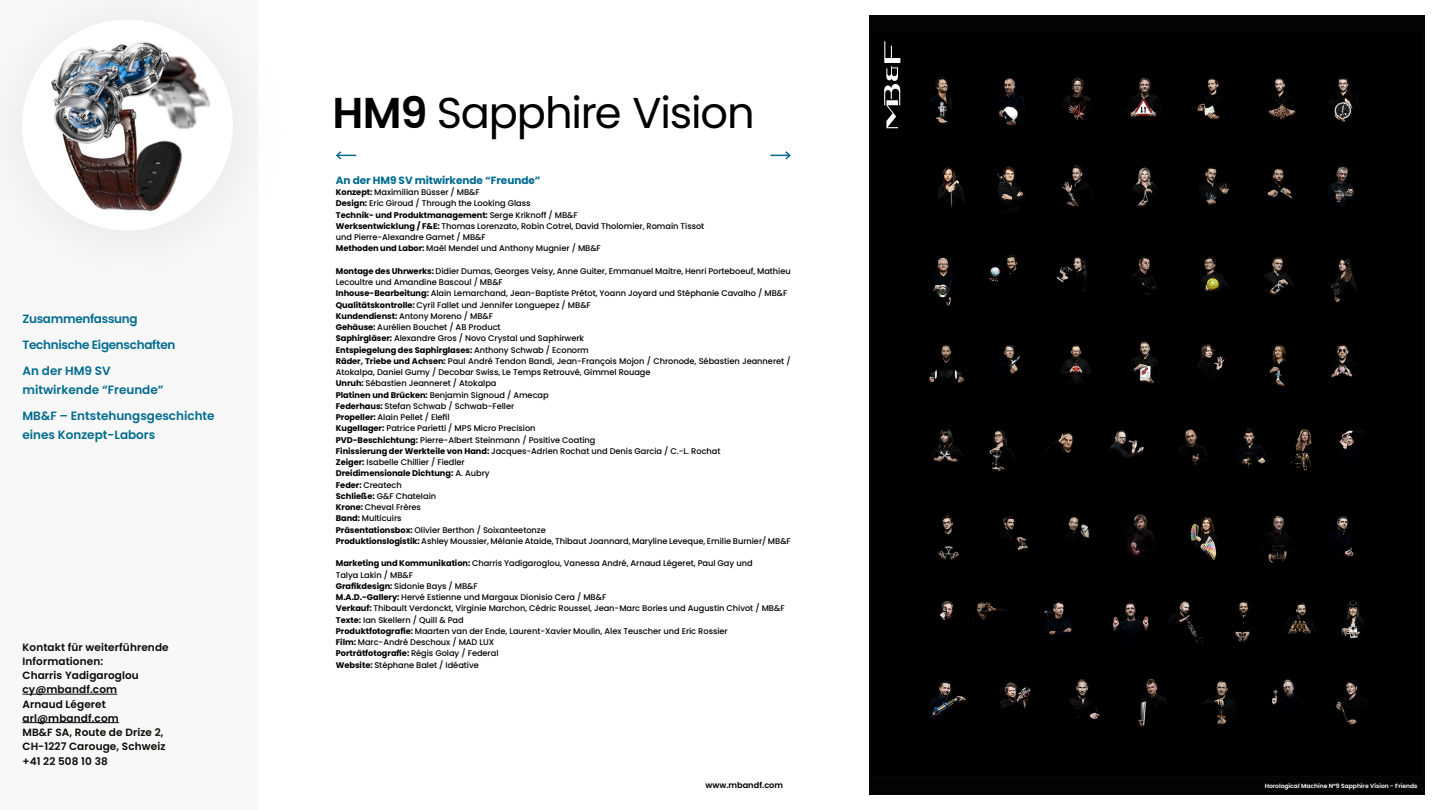
<style>
.page{position:relative;width:1440px;height:810px;background:#fff}
.page>*{position:absolute;margin:0;border:0;box-sizing:border-box;transform-origin:0 0}
.t1{font:43.2px "Poppins";letter-spacing:-.03em;color:#000}
.t2{font:600 12px/26.2px "Poppins";color:#006b8f}
.t3{font:600 12px/26.2px "Poppins";letter-spacing:-.025em;color:#006b8f}
.t4{font:600 10.5px/14.2px "Poppins";letter-spacing:.01em;color:#0b0904}
.t5{font:700 10.5px "Poppins";letter-spacing:-.005em;color:#006b8f}
.t6{font:500 8.25px/11.2px "Poppins";letter-spacing:-.005em;color:#000}
.t7{font:600 8.25px "Poppins";color:#000}
.t8{font:600 6px "Poppins";color:#fff}
.s1{font-weight:600}
.s2{font-weight:700}
</style>
<div class="page">
<div style="left:0;top:0;width:257px;height:810px;background:#f8f8f8"></div>
<div style="left:0;top:0;width:301px;height:301px;background:#f8f8f8"></div>
<img style="left:51px;top:42px;width:159px;height:169px">
<hr style="left:22px;top:694px;width:95px;height:1px;background:#0b0904">
<hr style="left:22px;top:722px;width:97px;height:1px;background:#0b0904">
<svg style="left:336px;top:151px;width:20px;height:9px"></svg>
<svg style="left:770px;top:151px;width:21px;height:9px"></svg>
<div style="left:869px;top:15px;width:556px;height:780px;background:#040404"></div>
<div style="left:869px;top:30px;width:555px;height:750px;background:#000"></div>
<h2 class="t3" style="left:22px;top:305px;width:154px">Zusammenfassung<br>Technische Eigenschaften<br>An der HM9 SV</h2>
<h2 class="t2" style="left:22px;top:376px;width:194px">mitwirkende “Freunde”<br>MB&amp;F – Entstehungsgeschichte</h2>
<h2 class="t2" style="left:22px;top:421px;width:134px">eines Konzept-Labors</h2>
<p class="t4" style="left:22px;top:640px;width:148px">Kontakt für weiterführende<br>Informationen:<br>Charris Yadigaroglou cy@mbandf.com<br>Arnaud Légeret arl@mbandf.com<br>MB&amp;F SA, Route de Drize 2,<br>CH-1227 Carouge, Schweiz +41 22 508 10 38</p>
<h1 class="t1" style="left:333px;top:88px;width:424px"><span class="s1">HM9</span> Sapphire Vision</h1>
<p class="t5" style="left:336px;top:174px;width:206px">An der HM9 SV mitwirkende “Freunde”</p>
<p class="t6" style="left:336px;top:187px;width:370px"><span class="s2">Konzept:</span> Maximilian Büsser / MB&amp;F<br><span class="s2">Design:</span> Eric Giroud / Through the Looking Glass<br><span class="s2">Technik- und Produktmanagement:</span> Serge Kriknoff / MB&amp;F<br><span class="s2">Werksentwicklung / F&amp;E:</span> Thomas Lorenzato, Robin Cotrel, David Tholomier, Romain Tissot und Pierre-Alexandre Gamet / MB&amp;F<br><span class="s2">Methoden und Labor:</span> Maël Mendel und Anthony Mugnier / MB&amp;F</p>
<p class="t6" style="left:336px;top:265px;width:457px"><span class="s2">Montage des Uhrwerks:</span> Didier Dumas, Georges Veisy, Anne Guiter, Emmanuel Maitre, Henri Porteboeuf, Mathieu Lecoultre und Amandine Bascoul / MB&amp;F<br><span class="s2">Inhouse-Bearbeitung:</span> Alain Lemarchand, Jean-Baptiste Prétot, Yoann Joyard und Stéphanie Cavalho / MB&amp;F <span class="s2">Qualitätskontrolle:</span> Cyril Fallet und Jennifer Longuepez / MB&amp;F<br><span class="s2">Kundendienst:</span> Antony Moreno / MB&amp;F<br><span class="s2">Gehäuse:</span> Aurélien Bouchet / AB Product<br><span class="s2">Saphirgläser:</span> Alexandre Gros / Novo Crystal und Saphirwerk<br><span class="s2">Entspiegelung des Saphirglases:</span> Anthony Schwab / Econorm<br><span class="s2">Räder, Triebe und Achsen:</span> Paul André Tendon Bandi, Jean-François Mojon / Chronode, Sébastien Jeanneret / Atokalpa, Daniel Gumy / Decobar Swiss, Le Temps Retrouvé, Gimmel Rouage<br><span class="s2">Unruh:</span> Sébastien Jeanneret / Atokalpa<br><span class="s2">Platinen und Brücken:</span> Benjamin Signoud / Amecap<br><span class="s2">Federhaus:</span> Stefan Schwab / Schwab-Feller<br><span class="s2">Propeller:</span> Alain Pellet / Elefil<br><span class="s2">Kugellager:</span> Patrice Parietti / MPS Micro Precision<br><span class="s2">PVD-Beschichtung:</span> Pierre-Albert Steinmann / Positive Coating<br><span class="s2">Finissierung der Werkteile von Hand:</span> Jacques-Adrien Rochat und Denis Garcia / C.-L. Rochat<br><span class="s2">Zeiger:</span> Isabelle Chillier / Fiedler<br><span class="s2">Dreidimensionale Dichtung:</span> A. Aubry<br><span class="s2">Feder:</span> Createch<br><span class="s2">Schließe:</span> G&amp;F Chatelain<br><span class="s2">Krone:</span> Cheval Frères<br><span class="s2">Band:</span> Multicuirs<br><span class="s2">Präsentationsbox:</span> Olivier Berthon / Soixanteetonze<br><span class="s2">Produktionslogistik:</span> Ashley Moussier, Mélanie Ataide, Thibaut Joannard, Maryline Leveque, Emilie Burnier/ MB&amp;F</p>
<p class="t6" style="left:336px;top:558px;width:450px"><span class="s2">Marketing und Kommunikation:</span> Charris Yadigaroglou, Vanessa André, Arnaud Légeret, Paul Gay und<br>Talya Lakin / MB&amp;F<br><span class="s2">Grafikdesign:</span> Sidonie Bays / MB&amp;F<br><span class="s2">M.A.D.-Gallery:</span> Hervé Estienne und Margaux Dionisio Cera / MB&amp;F<br><span class="s2">Verkauf:</span> Thibault Verdonckt, Virginie Marchon, Cédric Roussel, Jean-Marc Bories und Augustin Chivot / MB&amp;F <span class="s2">Texte:</span> Ian Skellern / Quill &amp; Pad<br><span class="s2">Produktfotografie:</span> Maarten van der Ende, Laurent-Xavier Moulin, Alex Teuscher und Eric Rossier<br><span class="s2">Film:</span> Marc-André Deschoux / MAD LUX<br><span class="s2">Porträtfotografie:</span> Régis Golay / Federal<br><span class="s2">Website:</span> Stéphane Balet / Idéative</p>
<p class="t7" style="left:705px;top:780px;width:79px">www.mbandf.com</p>
<p class="t8" style="left:1265px;top:782px;width:154px">Horological Machine N°9 Sapphire Vision - Friends</p>
</div>
